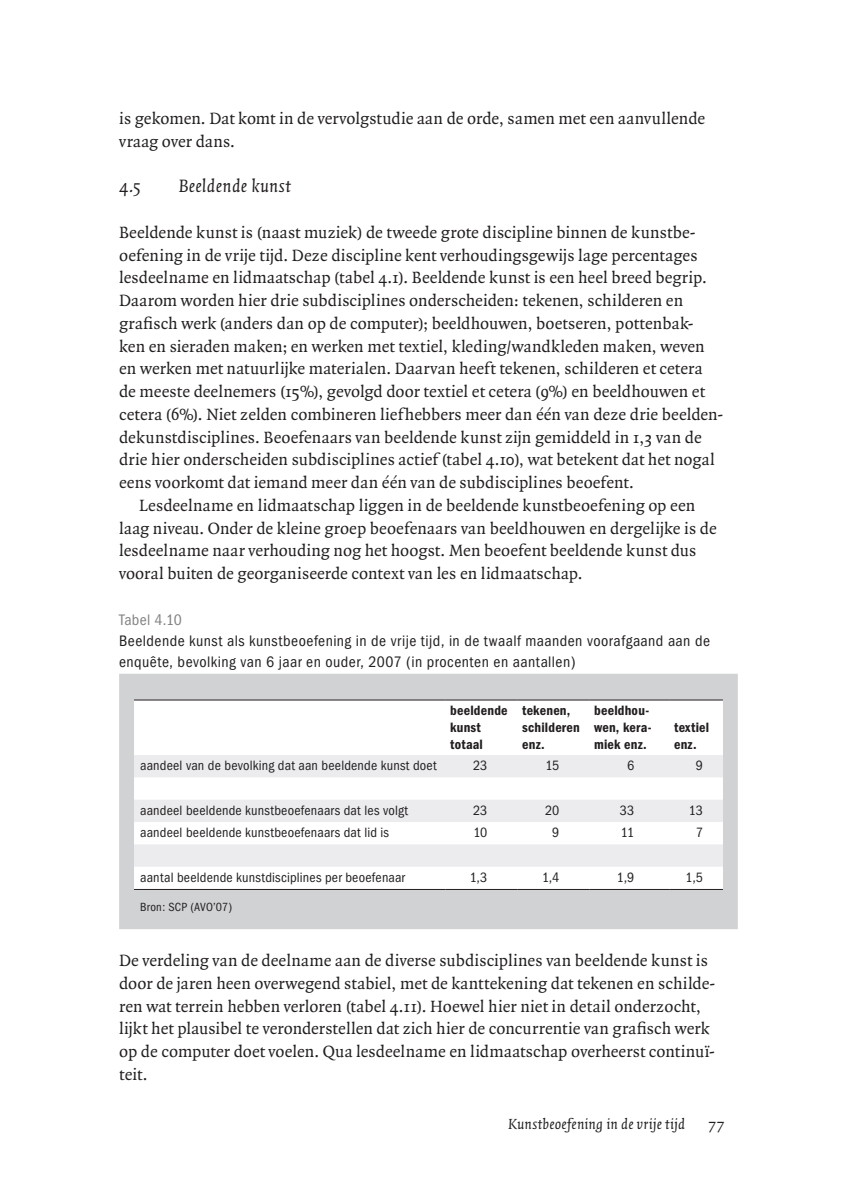
<style>
.page{position:relative;width:844px;height:1191px;background:#fff}
.page>*{position:absolute;margin:0;border:0;box-sizing:border-box;transform-origin:0 0}
.t1{font:italic 19.25px "Quadraat";letter-spacing:.02em;color:#231f20}
.t2{font:17.5px/22.8px "Quadraat";letter-spacing:.005em;color:#231f20}
.t3{font:condensed 15.75px/21px "Franklin Gothic";letter-spacing:.03em;color:#231f20}
.t4{font:italic 15.75px "Quadraat";letter-spacing:.015em;color:#231f20}
.t5{font:condensed 15.75px "Franklin Gothic";letter-spacing:.015em;color:#808285}
.t6{font:15.75px "Quadraat";color:#231f20}
.t7{font:condensed 14px "Franklin Gothic";letter-spacing:.015em;color:#231f20}
.t8{font:600 condensed 14px/17px "Franklin Gothic";letter-spacing:.015em;color:#231f20}
.t9{font:condensed 12.25px "Franklin Gothic";letter-spacing:.015em;color:#231f20}
</style>
<div class="page">
<div style="left:119px;top:674px;width:618px;height:255px;background:#d1d2d4"></div>
<svg style="left:134px;top:700px;width:588px;height:189px"></svg>
<svg style="left:134px;top:755px;width:588px;height:111px;fill:#ececee"></svg>
<hr style="left:134px;top:889px;width:311px;height:1px;background:#231f20">
<hr style="left:445px;top:889px;width:72px;height:1px;background:#231f20">
<hr style="left:517px;top:889px;width:72px;height:1px;background:#231f20">
<hr style="left:589px;top:889px;width:80px;height:1px;background:#231f20">
<hr style="left:669px;top:889px;width:53px;height:1px;background:#231f20">
<hr style="left:134px;top:699px;width:311px;height:1px;background:#231f20">
<hr style="left:445px;top:699px;width:72px;height:1px;background:#231f20">
<hr style="left:517px;top:699px;width:72px;height:1px;background:#231f20">
<hr style="left:589px;top:699px;width:80px;height:1px;background:#231f20">
<hr style="left:669px;top:699px;width:53px;height:1px;background:#231f20">
<p class="t2" style="left:119px;top:108px;width:587px">is gekomen. Dat komt in de vervolgstudie aan de orde, samen met een aanvullende vraag over dans.</p>
<p class="t1" style="left:119px;top:176px;width:24px">4.5</p>
<p class="t1" style="left:179px;top:176px;width:114px">Beeldende kunst</p>
<p class="t2" style="left:119px;top:221px;width:578px">Beeldende kunst is (naast muziek) de tweede grote discipline binnen de kunstbe-</p>
<p class="t2" style="left:119px;top:244px;width:580px">oefening in de vrije tijd. Deze discipline kent verhoudingsgewijs lage percentages</p>
<p class="t2" style="left:119px;top:267px;width:589px">lesdeelname en lidmaatschap (tabel 4.1). Beeldende kunst is een heel breed begrip.</p>
<p class="t2" style="left:119px;top:290px;width:565px">Daarom worden hier drie subdisciplines onderscheiden: tekenen, schilderen en</p>
<p class="t2" style="left:119px;top:312px;width:576px">grafisch werk (anders dan op de computer); beeldhouwen, boetseren, pottenbak-</p>
<p class="t2" style="left:119px;top:335px;width:587px">ken en sieraden maken; en werken met textiel, kleding/wandkleden maken, weven</p>
<p class="t2" style="left:119px;top:358px;width:585px">en werken met natuurlijke materialen. Daarvan heeft tekenen, schilderen et cetera</p>
<p class="t2" style="left:119px;top:381px;width:587px">de meeste deelnemers (15%), gevolgd door textiel et cetera (9%) en beeldhouwen et</p>
<p class="t2" style="left:119px;top:403px;width:605px">cetera (6%). Niet zelden combineren liefhebbers meer dan één van deze drie beelden-</p>
<p class="t2" style="left:119px;top:426px;width:584px">dekunstdisciplines. Beoefenaars van beeldende kunst zijn gemiddeld in 1,3 van de</p>
<p class="t2" style="left:119px;top:449px;width:597px">drie hier onderscheiden subdisciplines actief (tabel 4.10), wat betekent dat het nogal</p>
<p class="t2" style="left:119px;top:472px;width:516px">eens voorkomt dat iemand meer dan één van de subdisciplines beoefent.</p>
<p class="t2" style="left:139px;top:494px;width:557px">Lesdeelname en lidmaatschap liggen in de beeldende kunstbeoefening op een</p>
<p class="t2" style="left:119px;top:517px;width:599px">laag niveau. Onder de kleine groep beoefenaars van beeldhouwen en dergelijke is de</p>
<p class="t2" style="left:119px;top:540px;width:578px">lesdeelname naar verhouding nog het hoogst. Men beoefent beeldende kunst dus</p>
<p class="t2" style="left:119px;top:563px;width:465px">vooral buiten de georganiseerde context van les en lidmaatschap.</p>
<p class="t5" style="left:119px;top:610px;width:64px">Tabel 4.10</p>
<p class="t3" style="left:119px;top:630px;width:592px">Beeldende kunst als kunstbeoefening in de vrije tijd, in de twaalf maanden voorafgaand aan de enquête, bevolking van 6 jaar en ouder, 2007 (in procenten en aantallen)</p>
<p class="t8" style="left:450px;top:702px;width:59px">beeldende kunst totaal</p>
<p class="t8" style="left:522px;top:702px;width:59px">tekenen, schilderen enz.</p>
<p class="t8" style="left:594px;top:702px;width:58px;text-align:justify">beeldhou&shy;wen, kera&shy;miek enz.</p>
<p class="t8" style="left:674px;top:719px;width:36px">textiel enz.</p>
<p class="t7" style="left:140px;top:758px;width:298px">aandeel van de bevolking dat aan beeldende kunst doet</p>
<p class="t7" style="left:473px;top:758px;width:16px">23</p>
<p class="t7" style="left:545px;top:758px;width:16px">15</p>
<p class="t7" style="left:627px;top:758px;width:9px">6</p>
<p class="t7" style="left:695px;top:758px;width:9px">9</p>
<p class="t7" style="left:140px;top:802px;width:269px">aandeel beeldende kunstbeoefenaars dat les volgt</p>
<p class="t7" style="left:473px;top:802px;width:16px">23</p>
<p class="t7" style="left:545px;top:802px;width:16px">20</p>
<p class="t7" style="left:619px;top:802px;width:16px">33</p>
<p class="t7" style="left:688px;top:802px;width:16px">13</p>
<p class="t7" style="left:140px;top:825px;width:250px">aandeel beeldende kunstbeoefenaars dat lid is</p>
<p class="t7" style="left:473px;top:825px;width:15px">10</p>
<p class="t7" style="left:552px;top:825px;width:9px">9</p>
<p class="t7" style="left:620px;top:825px;width:15px">11</p>
<p class="t7" style="left:695px;top:825px;width:9px">7</p>
<p class="t7" style="left:140px;top:869px;width:266px">aantal beeldende kunstdisciplines per beoefenaar</p>
<p class="t7" style="left:469px;top:869px;width:19px">1,3</p>
<p class="t7" style="left:542px;top:869px;width:19px">1,4</p>
<p class="t7" style="left:616px;top:869px;width:19px">1,9</p>
<p class="t7" style="left:685px;top:869px;width:19px">1,5</p>
<p class="t9" style="left:140px;top:900px;width:93px">Bron: SCP (AVO’07)</p>
<p class="t2" style="left:119px;top:949px;width:597px">De verdeling van de deelname aan de diverse subdisciplines van beeldende kunst is door de jaren heen overwegend stabiel, met de kanttekening dat tekenen en schilde&shy;ren wat terrein hebben verloren (tabel 4.11). Hoewel hier niet in detail onderzocht, lijkt het plausibel te veronderstellen dat zich hier de concurrentie van grafisch werk op de computer doet voelen. Qua lesdeelname en lidmaatschap overheerst continuï&shy;teit.</p>
<p class="t4" style="left:508px;top:1116px;width:178px">Kunstbeoefening in de vrije tijd</p>
<p class="t6" style="left:708px;top:1116px;width:18px">77</p>
</div>
